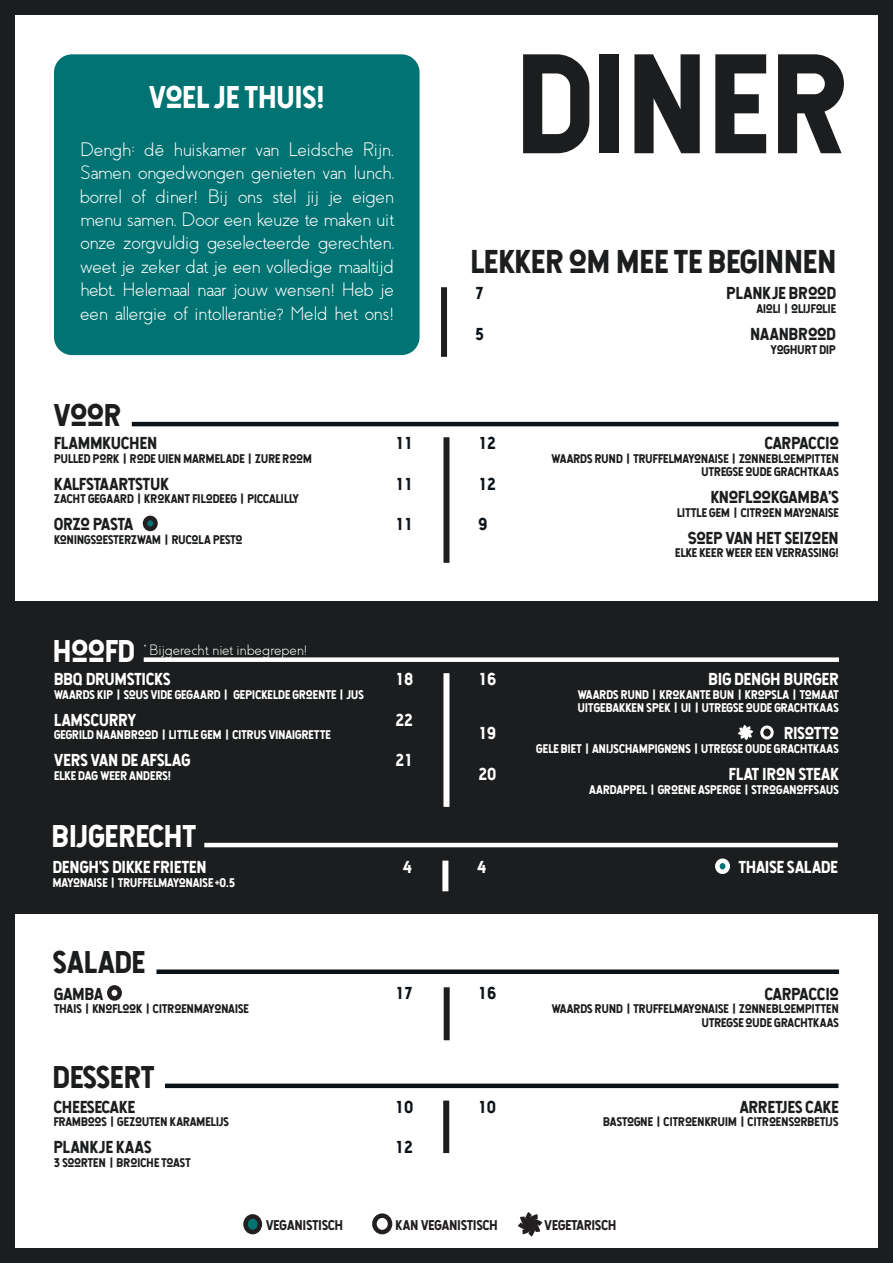
<style>
.page{position:relative;width:893px;height:1263px;background:#fff}
.page>*{position:absolute;margin:0;border:0;box-sizing:border-box;transform-origin:0 0}
.t1{font:135px "Hansief";color:#1b1d1e}
.t2{font:31.5px "Hansief";color:#1b1d1e}
.t3{font:30px "Hansief";color:#fff}
.t4{font:30px "Hansief";color:#1b1d1e}
.t5{font:300 19.5px/23.4px "Coves";color:#fff;text-align:justify}
.t6{font:16.5px "Hansief";color:#1b1d1e}
.t7{font:16.5px "Hansief";color:#fff}
.t8{font:16.5px "Hansief";color:#0c1318}
.t9{font:300 15px "Coves";color:#fff}
.t10{font:13.5px "Hansief";color:#231f20}
.t11{font:12px "Hansief";color:#1b1d1e}
.t12{font:12px "Hansief";color:#fff}
</style>
<div class="page">
<div style="left:0;top:0;width:893px;height:1263px;border:15px solid #1b1d1e"></div>
<div style="left:443px;top:437px;width:6px;height:126px;background:#1b1d1e"></div>
<div style="left:145px;top:518px;width:10px;height:11px;background:#027373;border-radius:50%"></div>
<div style="left:143px;top:516px;width:15px;height:15px;border:4px solid #231f20;border-radius:50%"></div>
<hr style="left:132px;top:422px;width:707px;height:4px;background:#0c1318">
<div style="left:9px;top:601px;width:875px;height:313px;background:#1b1d1e"></div>
<div style="left:54px;top:54px;width:366px;height:301px;background:#027373;border-radius:18px"></div>
<svg style="left:246px;top:1216px;width:14px;height:16px"></svg>
<div style="left:243px;top:1214px;width:19px;height:20px;border:4px solid #231f20;border-radius:50%"></div>
<div style="left:372px;top:1213px;width:20px;height:21px;border:4px solid #231f20;border-radius:50%"></div>
<div style="left:441px;top:287px;width:6px;height:70px;background:#1b1d1e"></div>
<svg style="left:518px;top:1212px;width:25px;height:25px"></svg>
<div style="left:443px;top:1100px;width:6px;height:53px;background:#1b1d1e"></div>
<div style="left:165px;top:1083px;width:673px;height:5px;background:#0c1318"></div>
<div style="left:444px;top:987px;width:6px;height:53px;background:#1b1d1e"></div>
<div style="left:156px;top:969px;width:683px;height:5px;background:#0c1318"></div>
<div style="left:107px;top:985px;width:15px;height:16px;border:4px solid #231f20;border-radius:50%"></div>
<div style="left:442px;top:860px;width:6px;height:31px;background:#fff"></div>
<hr style="left:204px;top:843px;width:634px;height:4px;background:#fff">
<div style="left:443px;top:673px;width:6px;height:134px;background:#fff"></div>
<svg style="left:738px;top:724px;width:16px;height:17px"></svg>
<div style="left:144px;top:657px;width:695px;height:5px;background:#fff"></div>
<div style="left:760px;top:725px;width:14px;height:14px;border:3px solid #fff;border-radius:50%"></div>
<svg style="left:717px;top:861px;width:11px;height:11px"></svg>
<div style="left:715px;top:858px;width:15px;height:16px;border:4px solid #fff;border-radius:50%"></div>
<p class="t3" style="left:149px;top:78px;width:177px">VOEL JE THUIS!</p>
<p class="t5" style="left:80px;top:138px;width:315px">Dengh: dé huiskamer van Leidsche Rijn.<br>Samen ongedwongen genieten van lunch, borrel of diner! Bij ons stel jij je eigen menu samen. Door een keuze te maken uit onze zorgvuldig geselecteerde gerechten, weet je zeker dat je een volledige maaltijd hebt. Helemaal naar jouw wensen! Heb je een allergie of intollerantie? Meld het ons!</p>
<p class="t4" style="left:54px;top:396px;width:69px">VOOR</p>
<p class="t6" style="left:54px;top:433px;width:105px">FLAMMKUCHEN</p>
<p class="t11" style="left:54px;top:451px;width:260px">PULLED PORK | RODE UIEN MARMELADE | ZURE ROOM</p>
<p class="t6" style="left:54px;top:473px;width:116px">KALFSTAARTSTUK</p>
<p class="t11" style="left:54px;top:491px;width:247px">ZACHT GEGAARD | KROKANT FILODEEG | PICCALILLY</p>
<p class="t6" style="left:54px;top:514px;width:81px">ORZO PASTA</p>
<p class="t11" style="left:54px;top:532px;width:190px">KONINGSOESTERZWAM | RUCOLA PESTO</p>
<p class="t8" style="left:395px;top:433px;width:19px">11</p>
<p class="t8" style="left:395px;top:473px;width:19px">11</p>
<p class="t8" style="left:395px;top:514px;width:19px">11</p>
<p class="t3" style="left:53px;top:632px;width:83px">HOOFD</p>
<p class="t7" style="left:54px;top:669px;width:118px">BBQ DRUMSTICKS</p>
<p class="t12" style="left:54px;top:687px;width:312px">WAARDS KIP | SOUS VIDE GEGAARD | GEPICKELDE GROENTE | JUS</p>
<p class="t7" style="left:54px;top:709px;width:84px">LAMSCURRY</p>
<p class="t12" style="left:54px;top:727px;width:278px">GEGRILD NAANBROOD | LITTLE GEM | CITRUS VINAIGRETTE</p>
<p class="t7" style="left:54px;top:750px;width:138px">VERS VAN DE AFSLAG</p>
<p class="t12" style="left:54px;top:768px;width:119px">ELKE DAG WEER ANDERS!</p>
<p class="t9" style="left:144px;top:640px;width:165px">* Bijgerecht niet inbegrepen!</p>
<p class="t3" style="left:52px;top:817px;width:146px">BIJGERECHT</p>
<p class="t7" style="left:395px;top:668px;width:19px">18</p>
<p class="t7" style="left:395px;top:709px;width:19px">22</p>
<p class="t7" style="left:395px;top:749px;width:19px">21</p>
<p class="t1" style="left:517px;top:18px;width:333px">DINER</p>
<p class="t2" style="left:471px;top:241px;width:367px">LEKKER OM MEE TE BEGINNEN</p>
<p class="t6" style="left:727px;top:283px;width:111px">PLANKJE BROOD</p>
<p class="t11" style="left:757px;top:301px;width:81px">AIOLI | OLIJFOLIE</p>
<p class="t6" style="left:751px;top:323px;width:87px">NAANBROOD</p>
<p class="t11" style="left:771px;top:342px;width:67px">YOGHURT DIP</p>
<p class="t8" style="left:475px;top:283px;width:10px">7</p>
<p class="t8" style="left:475px;top:323px;width:10px">5</p>
<p class="t8" style="left:478px;top:433px;width:19px">12</p>
<p class="t8" style="left:478px;top:473px;width:19px">12</p>
<p class="t8" style="left:478px;top:514px;width:10px">9</p>
<p class="t6" style="left:765px;top:433px;width:76px">CARPACCIO</p>
<p class="t11" style="left:552px;top:451px;width:289px">WAARDS RUND | TRUFFELMAYONAISE | ZONNEBLOEMPITTEN</p>
<p class="t11" style="left:701px;top:464px;width:139px">UTREGSE OUDE GRACHTKAAS</p>
<p class="t6" style="left:711px;top:487px;width:130px">KNOFLOOKGAMBA’S</p>
<p class="t11" style="left:677px;top:505px;width:163px">LITTLE GEM | CITROEN MAYONAISE</p>
<p class="t6" style="left:688px;top:527px;width:152px">SOEP VAN HET SEIZOEN</p>
<p class="t11" style="left:675px;top:545px;width:165px">ELKE KEER WEER EEN VERRASSING!</p>
<p class="t7" style="left:478px;top:668px;width:19px">16</p>
<p class="t7" style="left:478px;top:722px;width:19px">19</p>
<p class="t7" style="left:478px;top:763px;width:19px">20</p>
<p class="t7" style="left:709px;top:669px;width:132px">BIG DENGH BURGER</p>
<p class="t12" style="left:578px;top:687px;width:263px">WAARDS RUND | KROKANTE BUN | KROPSLA | TOMAAT</p>
<p class="t12" style="left:578px;top:700px;width:262px">UITGEBAKKEN SPEK | UI | UTREGSE OUDE GRACHTKAAS</p>
<p class="t7" style="left:784px;top:723px;width:56px">RISOTTO</p>
<p class="t12" style="left:536px;top:741px;width:304px">GELE BIET | ANIJSCHAMPIGNONS | UTREGSE OUDE GRACHTKAAS</p>
<p class="t7" style="left:729px;top:763px;width:111px">FLAT IRON STEAK</p>
<p class="t12" style="left:590px;top:782px;width:251px">AARDAPPEL | GROENE ASPERGE | STROGANOFFSAUS</p>
<p class="t7" style="left:53px;top:856px;width:155px">DENGH’S DIKKE FRIETEN</p>
<p class="t12" style="left:53px;top:874px;width:184px">MAYONAISE | TRUFFELMAYONAISE +0.5</p>
<p class="t7" style="left:403px;top:856px;width:10px">4</p>
<p class="t7" style="left:477px;top:856px;width:10px">4</p>
<p class="t7" style="left:739px;top:856px;width:101px">THAISE SALADE</p>
<p class="t4" style="left:53px;top:943px;width:93px">SALADE</p>
<p class="t6" style="left:54px;top:983px;width:51px">GAMBA</p>
<p class="t11" style="left:54px;top:1001px;width:196px">THAIS | KNOFLOOK | CITROENMAYONAISE</p>
<p class="t4" style="left:53px;top:1058px;width:103px">DESSERT</p>
<p class="t6" style="left:54px;top:1096px;width:83px">CHEESECAKE</p>
<p class="t11" style="left:54px;top:1114px;width:177px">FRAMBOOS | GEZOUTEN KARAMELIJS</p>
<p class="t6" style="left:54px;top:1137px;width:99px">PLANKJE KAAS</p>
<p class="t11" style="left:54px;top:1155px;width:139px">3 SOORTEN | BROICHE TOAST</p>
<p class="t8" style="left:395px;top:983px;width:19px">17</p>
<p class="t8" style="left:478px;top:983px;width:19px">16</p>
<p class="t8" style="left:395px;top:1096px;width:19px">10</p>
<p class="t8" style="left:478px;top:1097px;width:19px">10</p>
<p class="t8" style="left:395px;top:1137px;width:19px">12</p>
<p class="t6" style="left:765px;top:983px;width:76px">CARPACCIO</p>
<p class="t11" style="left:552px;top:1001px;width:289px">WAARDS RUND | TRUFFELMAYONAISE | ZONNEBLOEMPITTEN</p>
<p class="t11" style="left:702px;top:1015px;width:139px">UTREGSE OUDE GRACHTKAAS</p>
<p class="t6" style="left:740px;top:1096px;width:100px">ARRETJES CAKE</p>
<p class="t11" style="left:603px;top:1114px;width:237px">BASTOGNE | CITROENKRUIM | CITROENSORBETIJS</p>
<p class="t10" style="left:266px;top:1216px;width:79px">VEGANISTISCH</p>
<p class="t10" style="left:395px;top:1216px;width:104px">KAN VEGANISTISCH</p>
<p class="t10" style="left:545px;top:1216px;width:73px">VEGETARISCH</p>
</div>
